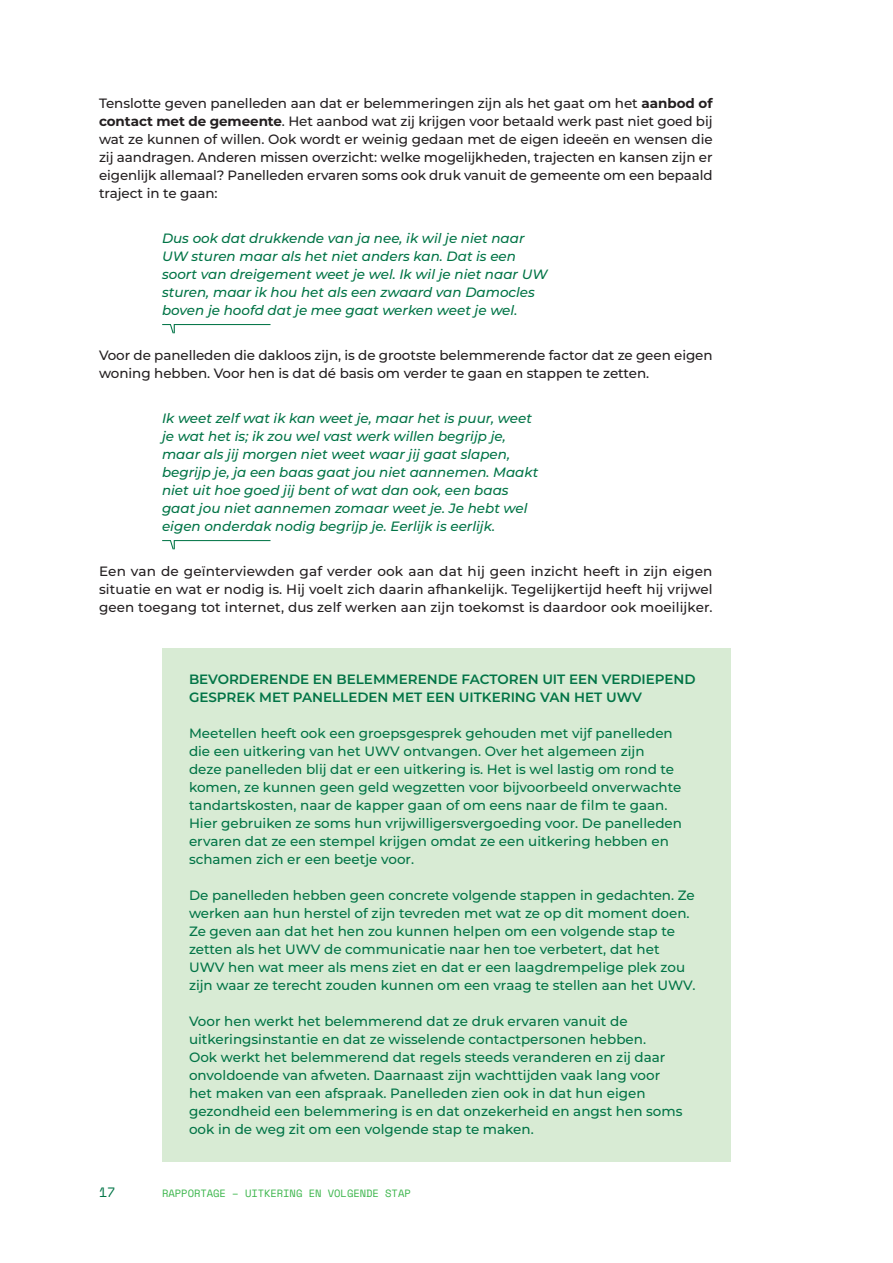
<style>
.page{position:relative;width:893px;height:1263px;background:#fff}
.page>*{position:absolute;margin:0;border:0;box-sizing:border-box;transform-origin:0 0}
.Kader{font:500 13.5px/18px "Montserrat";color:#017446}
.Copy{font:500 13.5px/18px "Montserrat";letter-spacing:-.005em;color:#231f20;text-align:justify}
.t1{font:italic 500 13.5px/18px "Montserrat";color:#017446}
.Kader-2{font:600 13.5px/18px "Montserrat";color:#017446}
.t2{font:13.5px "Space Mono";color:#017446}
.t3{font:10.5px "Space Mono";letter-spacing:-.005em;color:#3ab54a}
.s1{font-weight:700}
</style>
<div class="page">
<div style="left:162px;top:648px;width:569px;height:513px;background:#d8ebd4"></div>
<svg style="left:162px;top:324px;width:108px;height:9px"></svg>
<svg style="left:162px;top:540px;width:108px;height:9px"></svg>
<p class="Copy" style="left:99px;top:94px;width:615px">Tenslotte geven panelleden aan dat er belemmeringen zijn als het gaat om het <span class="s1">aanbod of contact met de gemeente</span>. Het aanbod wat zij krijgen voor betaald werk past niet goed bij wat ze kunnen of willen. Ook wordt er weinig gedaan met de eigen ideeën en wensen die zij aandragen. Anderen missen overzicht: welke mogelijkheden, trajecten en kansen zijn er eigenlijk allemaal? Panelleden ervaren soms ook druk vanuit de gemeente om een bepaald traject in te gaan:</p>
<p class="t1" style="left:162px;top:229px;width:387px">Dus ook dat drukkende van ja nee, ik wil je niet naar UW sturen maar als het niet anders kan. Dat is een soort van dreigement weet je wel. Ik wil je niet naar UW sturen, maar ik hou het als een zwaard van Damocles boven je hoofd dat je mee gaat werken weet je wel.</p>
<p class="Copy" style="left:99px;top:346px;width:615px">Voor de panelleden die dakloos zijn, is de grootste belemmerende factor dat ze geen eigen woning hebben. Voor hen is dat dé basis om verder te gaan en stappen te zetten.</p>
<p class="t1" style="left:162px;top:409px;width:378px">Ik weet zelf wat ik kan weet je, maar het is puur, weet je wat het is; ik zou wel vast werk willen begrijp je, maar als jij morgen niet weet waar jij gaat slapen, begrijp je, ja een baas gaat jou niet aannemen. Maakt niet uit hoe goed jij bent of wat dan ook, een baas gaat jou niet aannemen zomaar weet je. Je hebt wel eigen onderdak nodig begrijp je. Eerlijk is eerlijk.</p>
<p class="Copy" style="left:99px;top:562px;width:615px">Een van de geïnterviewden gaf verder ook aan dat hij geen inzicht heeft in zijn eigen situatie en wat er nodig is. Hij voelt zich daarin afhankelijk. Tegelijkertijd heeft hij vrijwel geen toegang tot internet, dus zelf werken aan zijn toekomst is daardoor ook moeilijker.</p>
<p class="Kader-2" style="left:189px;top:670px;width:508px">BEVORDERENDE EN BELEMMERENDE FACTOREN UIT EEN VERDIEPEND<br>GESPREK MET PANELLEDEN MET EEN UITKERING VAN HET UWV</p>
<p class="Kader" style="left:189px;top:724px;width:495px">Meetellen heeft ook een groepsgesprek gehouden met vijf panelleden die een uitkering van het UWV ontvangen. Over het algemeen zijn<br>deze panelleden blij dat er een uitkering is. Het is wel lastig om rond te komen, ze kunnen geen geld wegzetten voor bijvoorbeeld onverwachte tandartskosten, naar de kapper gaan of om eens naar de film te gaan.<br>Hier gebruiken ze soms hun vrijwilligersvergoeding voor. De panelleden ervaren dat ze een stempel krijgen omdat ze een uitkering hebben en schamen zich er een beetje voor.</p>
<p class="Kader" style="left:189px;top:886px;width:508px">De panelleden hebben geen concrete volgende stappen in gedachten. Ze werken aan hun herstel of zijn tevreden met wat ze op dit moment doen.<br>Ze geven aan dat het hen zou kunnen helpen om een volgende stap te zetten als het UWV de communicatie naar hen toe verbetert, dat het UWV hen wat meer als mens ziet en dat er een laagdrempelige plek zou zijn waar ze terecht zouden kunnen om een vraag te stellen aan het UWV.</p>
<p class="Kader" style="left:189px;top:1012px;width:495px">Voor hen werkt het belemmerend dat ze druk ervaren vanuit de uitkeringsinstantie en dat ze wisselende contactpersonen hebben.<br>Ook werkt het belemmerend dat regels steeds veranderen en zij daar onvoldoende van afweten. Daarnaast zijn wachttijden vaak lang voor het maken van een afspraak. Panelleden zien ook in dat hun eigen gezondheid een belemmering is en dat onzekerheid en angst hen soms ook in de weg zit om een volgende stap te maken.</p>
<p class="t2" style="left:99px;top:1182px;width:18px">17</p>
<p class="t3" style="left:162px;top:1186px;width:250px">RAPPORTAGE – UITKERING EN VOLGENDE STAP</p>
</div>
